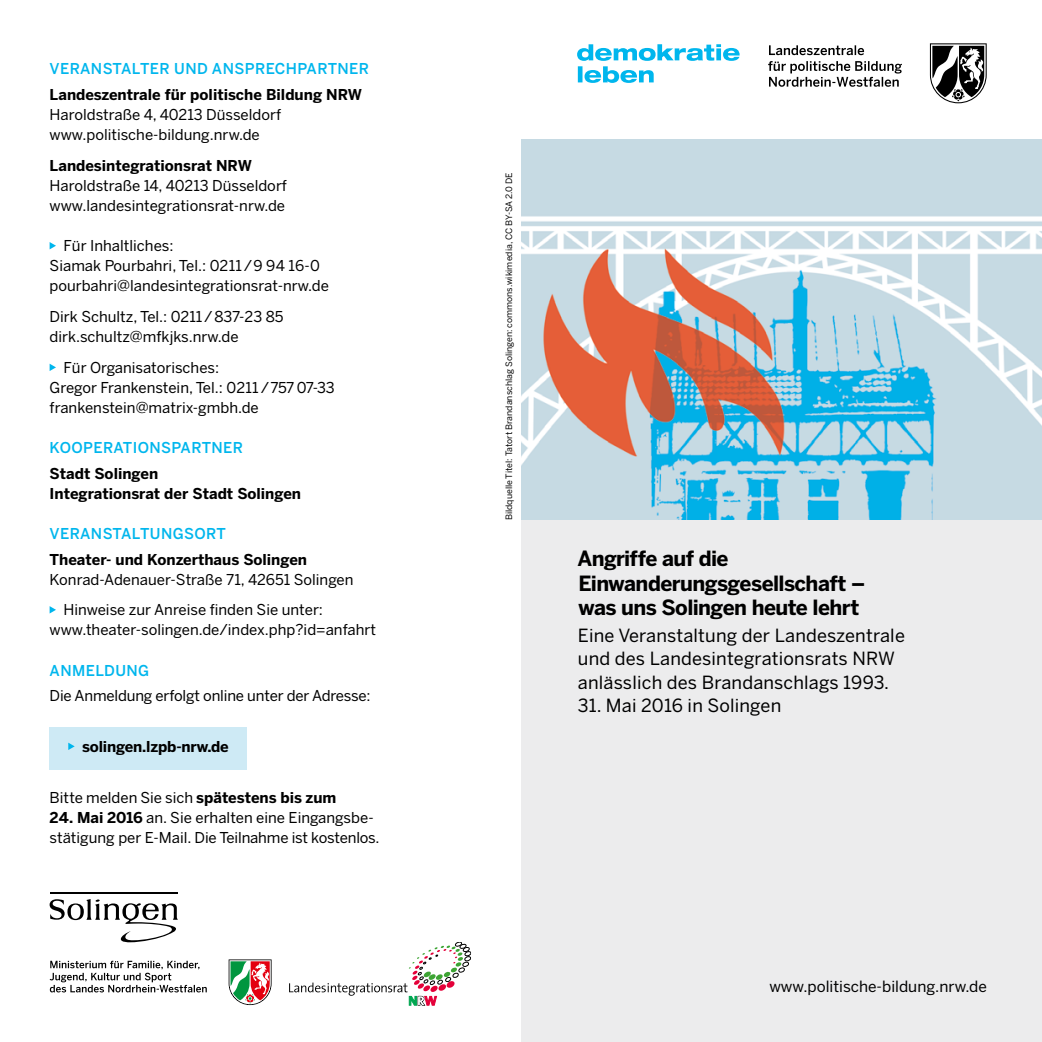
<style>
.page{position:relative;width:1042px;height:1042px;background:#fff}
.page>*{position:absolute;margin:0;border:0;box-sizing:border-box;transform-origin:0 0}
.t1{font:700 20.82px/24.5px "Benton Sans";letter-spacing:-.03em;color:#000}
.t2{font:18.03px/23.1px "Benton Sans";letter-spacing:.01em;color:#000}
.t3{font:15.4px "Benton Sans";color:#000}
.t4{font:14.88px/20.1px "Benton Sans";color:#000}
.t5{font:700 14.88px/20.1px "Benton Sans";color:#000}
.t6{font:500 14.88px "Benton Sans";letter-spacing:.025em;color:#00b6ed}
.t7{font:8.75px "Benton Sans";color:#000}
.s1{font-weight:700}
</style>
<div class="page">
<div style="left:50px;top:727px;width:197px;height:42px;background:#ceeaf5"></div>
<svg style="left:50px;top:242px;width:6px;height:7px"></svg>
<svg style="left:50px;top:364px;width:6px;height:7px"></svg>
<svg style="left:50px;top:606px;width:6px;height:7px"></svg>
<svg style="left:68px;top:742px;width:7px;height:8px"></svg>
<img style="left:521px;top:140px;width:521px;height:380px">
<div style="left:521px;top:520px;width:521px;height:522px;background:#ececed"></div>
<svg style="left:930px;top:43px;width:56px;height:60px"></svg>
<svg style="left:577px;top:44px;width:162px;height:39px"></svg>
<svg style="left:768px;top:45px;width:134px;height:42px"></svg>
<svg style="left:50px;top:960px;width:157px;height:32px"></svg>
<svg style="left:229px;top:959px;width:43px;height:46px"></svg>
<svg style="left:289px;top:942px;width:182px;height:64px"></svg>
<hr style="left:50px;top:892px;width:127px;height:2px;background:#000">
<svg style="left:50px;top:899px;width:128px;height:43px"></svg>
<p class="t6" style="left:50px;top:60px;width:321px">VERANSTALTER UND ANSPRECHPARTNER</p>
<p class="t5" style="left:50px;top:85px;width:314px">Landeszentrale für politische Bildung NRW</p>
<p class="t4" style="left:50px;top:105px;width:233px">Haroldstraße 4, 40213 Düsseldorf www.politische-bildung.nrw.de</p>
<p class="t5" style="left:50px;top:155px;width:204px">Landesintegrationsrat NRW</p>
<p class="t4" style="left:50px;top:176px;width:239px">Haroldstraße 14, 40213 Düsseldorf www.landesintegrationsrat-nrw.de</p>
<p class="t4" style="left:50px;top:236px;width:281px;text-indent:14px">Für Inhaltliches:<br>Siamak Pourbahri, Tel.: 0211/9 94 16-0 pourbahri@landesintegrationsrat-nrw.de</p>
<p class="t4" style="left:50px;top:307px;width:235px">Dirk Schultz, Tel.: 0211/837-23 85 dirk.schultz@mfkjks.nrw.de</p>
<p class="t4" style="left:50px;top:358px;width:287px;text-indent:14px">Für Organisatorisches:<br>Gregor Frankenstein, Tel.: 0211/757 07-33 frankenstein@matrix-gmbh.de</p>
<p class="t6" style="left:50px;top:439px;width:195px">KOOPERATIONSPARTNER</p>
<p class="t5" style="left:50px;top:463px;width:253px">Stadt Solingen<br>Integrationsrat der Stadt Solingen</p>
<p class="t6" style="left:50px;top:525px;width:178px">VERANSTALTUNGSORT</p>
<p class="t5" style="left:50px;top:549px;width:259px">Theater- und Konzerthaus Solingen</p>
<p class="t4" style="left:63px;top:564px;width:291px;line-height:30.6px;text-indent:-14px">Konrad-Adenauer-Straße 71, 42651 Solingen<br>Hinweise zur Anreise finden Sie unter:</p>
<p class="t4" style="left:50px;top:620px;width:328px">www.theater-solingen.de/index.php?id=anfahrt</p>
<p class="t6" style="left:50px;top:661px;width:101px">ANMELDUNG</p>
<p class="t4" style="left:50px;top:686px;width:322px">Die Anmeldung erfolgt online unter der Adresse:</p>
<p class="t5" style="left:82px;top:736px;width:148px">solingen.lzpb-nrw.de</p>
<p class="t4" style="left:50px;top:787px;width:288px">Bitte melden Sie sich <span class="s1">spätestens bis zum</span></p>
<p class="t4" style="left:50px;top:807px;width:331px"><span class="s1">24. Mai 2016</span> an. Sie erhalten eine Eingangsbe&shy;stätigung per E-Mail. Die Teilnahme ist kostenlos.</p>
<p class="t7" style="left:504px;top:520px;width:349px;rotate:-90deg">Bildquelle Titel: Tatort Brandanschlag Solingen: commons.wikimedia, CC BY-SA 2.0 DE</p>
<h1 class="t1" style="left:577px;top:547px;width:289px">Angriffe auf die<br>Einwanderungsgesellschaft – was uns Solingen heute lehrt</h1>
<p class="t2" style="left:578px;top:624px;width:328px">Eine Veranstaltung der Landeszentrale und des Landesintegrationsrats NRW anlässlich des Brandanschlags 1993.</p>
<p class="t2" style="left:578px;top:694px;width:205px">31. Mai 2016 in Solingen</p>
<p class="t3" style="left:769px;top:978px;width:219px">www.politische-bildung.nrw.de</p>
</div>
